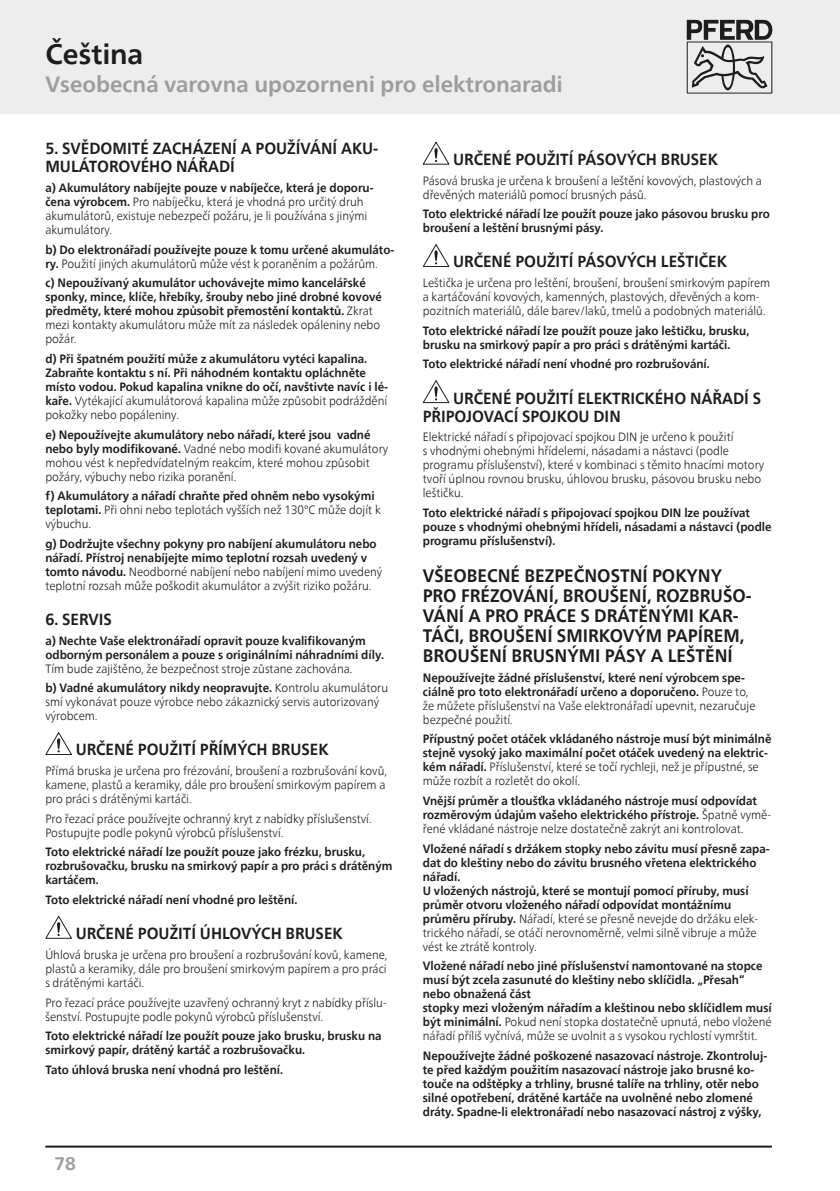
<style>
.page{position:relative;width:840px;height:1191px;background:#fff}
.page>*{position:absolute;margin:0;border:0;box-sizing:border-box;transform-origin:0 0}
.Headline{font:700 28px "Neue Frutiger World";color:#1d1d1b}
.Headline-2{font:700 22px "Neue Frutiger World";color:#9d9d9d}
.Copy_Head{font:700 18px/20px "Neue Frutiger World";color:#1d1d1b;scale:.95 1}
.t1{font:700 18px "Neue Frutiger World";color:#9d9d9d}
.Copy_Head_2{font:700 16px/18px "Neue Frutiger World";color:#1d1d1b;scale:.95 1}
.Copy{font:700 12px/14px "Neue Frutiger World";color:#1d1d1b;scale:.95 1}
.Copy-2{font:300 12px/14px "Neue Frutiger World";color:#1d1d1b;scale:.95 1}
.s1{font-weight:700}
.s2{font-weight:300}
</style>
<div class="page">
<div style="left:0;top:0;width:839px;height:113px;background:#ededed"></div>
<hr style="left:839px;top:0;width:1px;height:113px;background:#ededed">
<svg style="left:45px;top:732px;width:27px;height:23px"></svg>
<svg style="left:45px;top:916px;width:27px;height:22px"></svg>
<svg style="left:422px;top:142px;width:27px;height:23px"></svg>
<svg style="left:422px;top:244px;width:27px;height:23px"></svg>
<svg style="left:422px;top:380px;width:27px;height:23px"></svg>
<svg style="left:686px;top:20px;width:85px;height:74px"></svg>
<hr style="left:45px;top:1145px;width:726px;height:2px;background:#1d1d1b">
<p class="Headline" style="left:45px;top:29px;width:99px">Čeština</p>
<p class="Headline-2" style="left:45px;top:65px;width:518px">Vseobecná varovna upozorneni pro elektronaradi</p>
<p class="Copy_Head_2" style="left:45px;top:139px;width:351px">5. SVĚDOMITÉ ZACHÁZENÍ A POUŽÍVÁNÍ AKU-<br>MULÁTOROVÉHO NÁŘADÍ</p>
<p class="Copy-2" style="left:45px;top:181px;width:347px"><span class="s1">a) Akumulátory nabíjejte pouze v nabíječce, která je doporu&shy;čena výrobcem.</span> Pro nabíječku, která je vhodná pro určitý druh akumulátorů, existuje nebezpečí požáru, je li používána s jinými akumulátory.</p>
<p class="Copy" style="left:45px;top:242px;width:368px">b) Do elektronářadí používejte pouze k tomu určené akumuláto&shy;ry. <span class="s2">Použití jiných akumulátorů může vést k poraněním a požárům.</span></p>
<p class="Copy" style="left:45px;top:276px;width:355px">c) Nepoužívaný akumulátor uchovávejte mimo kancelářské sponky, mince, klíče, hřebíky, šrouby nebo jiné drobné kovové předměty, které mohou způsobit přemostění kontaktů. <span class="s2">Zkrat mezi kontakty akumulátoru může mít za následek opáleniny nebo požár.</span></p>
<p class="Copy" style="left:45px;top:351px;width:362px">d) Při špatném použití může z akumulátoru vytéci kapalina.<br>Zabraňte kontaktu s ní. Při náhodném kontaktu opláchněte místo vodou. Pokud kapalina vnikne do očí, navštivte navíc i lé&shy;kaře. <span class="s2">Vytékající akumulátorová kapalina může způsobit podráždění pokožky nebo popáleniny.</span></p>
<p class="Copy-2" style="left:45px;top:427px;width:362px"><span class="s1">e) Nepoužívejte akumulátory nebo nářadí, které jsou vadné nebo byly modifikované.</span> Vadné nebo modifi kované akumulátory mohou vést k nepředvídatelným reakcím, které mohou způsobit požáry, výbuchy nebo rizika poranění.</p>
<p class="Copy" style="left:45px;top:489px;width:354px">f) Akumulátory a nářadí chraňte před ohněm nebo vysokými teplotami. <span class="s2">Při ohni nebo teplotách vyšších než 130°C může dojít k výbuchu.</span></p>
<p class="Copy" style="left:45px;top:536px;width:356px">g) Dodržujte všechny pokyny pro nabíjení akumulátoru nebo nářadí. Přístroj nenabíjejte mimo teplotní rozsah uvedený v tomto návodu. <span class="s2">Neodborné nabíjení nebo nabíjení mimo uvedený teplotní rozsah může poškodit akumulátor a zvýšit riziko požáru.</span></p>
<p class="Copy_Head_2" style="left:45px;top:610px;width:71px">6. SERVIS</p>
<p class="Copy" style="left:45px;top:633px;width:358px">a) Nechte Vaše elektronářadí opravit pouze kvalifikovaným odborným personálem a pouze s originálními náhradními díly.<br><span class="s2">Tím bude zajištěno, že bezpečnost stroje zůstane zachována.</span></p>
<p class="Copy-2" style="left:45px;top:681px;width:362px"><span class="s1">b) Vadné akumulátory nikdy neopravujte.</span> Kontrolu akumulátoru smí vykonávat pouze výrobce nebo zákaznický servis autorizovaný výrobcem.</p>
<p class="Copy_Head_2" style="left:76px;top:740px;width:267px">URČENÉ POUŽITÍ PŘÍMÝCH BRUSEK</p>
<p class="Copy-2" style="left:45px;top:764px;width:361px">Přímá bruska je určena pro frézování, broušení a rozbrušování kovů, kamene, plastů a keramiky, dále pro broušení smirkovým papírem a pro práci s drátěnými kartáči.</p>
<p class="Copy-2" style="left:45px;top:811px;width:345px">Pro řezací práce používejte ochranný kryt z nabídky příslušenství.<br>Postupujte podle pokynů výrobců příslušenství.</p>
<p class="Copy" style="left:45px;top:845px;width:366px">Toto elektrické nářadí lze použít pouze jako frézku, brusku, rozbrušovačku, brusku na smirkový papír a pro práci s drátěným kartáčem.</p>
<p class="Copy" style="left:45px;top:892px;width:266px">Toto elektrické nářadí není vhodné pro leštění.</p>
<p class="Copy_Head_2" style="left:76px;top:924px;width:282px">URČENÉ POUŽITÍ ÚHLOVÝCH BRUSEK</p>
<p class="Copy-2" style="left:45px;top:947px;width:361px;text-align:justify">Úhlová bruska je určena pro broušení a rozbrušování kovů, kamene, plastů a keramiky, dále pro broušení smirkovým papírem a pro práci s drátěnými kartáči.</p>
<p class="Copy-2" style="left:45px;top:995px;width:360px">Pro řezací práce používejte uzavřený ochranný kryt z nabídky příslu&shy;šenství. Postupujte podle pokynů výrobců příslušenství.</p>
<p class="Copy" style="left:45px;top:1028px;width:355px">Toto elektrické nářadí lze použít pouze jako brusku, brusku na smirkový papír, drátěný kartáč a rozbrušovačku.</p>
<p class="Copy" style="left:45px;top:1062px;width:251px">Tato úhlová bruska není vhodná pro leštění.</p>
<h3 class="t1" style="left:54px;top:1147px;width:23px">78</h3>
<p class="Copy_Head_2" style="left:453px;top:150px;width:280px">URČENÉ POUŽITÍ PÁSOVÝCH BRUSEK</p>
<p class="Copy-2" style="left:422px;top:174px;width:358px">Pásová bruska je určena k broušení a leštění kovových, plastových a dřevěných materiálů pomocí brusných pásů.</p>
<p class="Copy" style="left:422px;top:207px;width:366px">Toto elektrické nářadí lze použít pouze jako pásovou brusku pro broušení a leštění brusnými pásy.</p>
<p class="Copy_Head_2" style="left:453px;top:252px;width:290px">URČENÉ POUŽITÍ PÁSOVÝCH LEŠTIČEK</p>
<p class="Copy-2" style="left:422px;top:276px;width:367px">Leštička je určena pro leštění, broušení, broušení smirkovým papírem a kartáčování kovových, kamenných, plastových, dřevěných a kom&shy;pozitních materiálů, dále barev/laků, tmelů a podobných materiálů.</p>
<p class="Copy" style="left:422px;top:323px;width:345px">Toto elektrické nářadí lze použít pouze jako leštičku, brusku, brusku na smirkový papír a pro práci s drátěnými kartáči.</p>
<p class="Copy" style="left:422px;top:357px;width:303px">Toto elektrické nářadí není vhodné pro rozbrušování.</p>
<p class="Copy_Head_2" style="left:422px;top:389px;width:357px;text-indent:30px">URČENÉ POUŽITÍ ELEKTRICKÉHO NÁŘADÍ S<br>PŘIPOJOVACÍ SPOJKOU DIN</p>
<p class="Copy-2" style="left:422px;top:430px;width:360px">Elektrické nářadí s připojovací spojkou DIN je určeno k použití<br>s vhodnými ohebnými hřídelemi, násadami a nástavci (podle programu příslušenství), které v kombinaci s těmito hnacími motory tvoří úplnou rovnou brusku, úhlovou brusku, pásovou brusku nebo leštičku.</p>
<p class="Copy" style="left:422px;top:505px;width:368px">Toto elektrické nářadí s připojovací spojkou DIN lze používat pouze s vhodnými ohebnými hřídeli, násadami a nástavci (podle programu příslušenství).</p>
<p class="Copy_Head" style="left:422px;top:565px;width:347px">VŠEOBECNÉ BEZPEČNOSTNÍ POKYNY PRO FRÉZOVÁNÍ, BROUŠENÍ, ROZBRUŠO-VÁNÍ A PRO PRÁCE S DRÁTĚNÝMI KAR-TÁČI, BROUŠENÍ SMIRKOVÝM PAPÍREM, BROUŠENÍ BRUSNÝMI PÁSY A LEŠTĚNÍ</p>
<p class="Copy" style="left:422px;top:670px;width:351px">Nepoužívejte žádné příslušenství, které není výrobcem spe&shy;ciálně pro toto elektronářadí určeno a doporučeno. <span class="s2">Pouze to, že můžete příslušenství na Vaše elektronářadí upevnit, nezaručuje bezpečné použití.</span></p>
<p class="Copy" style="left:422px;top:732px;width:368px">Přípustný počet otáček vkládaného nástroje musí být minimálně stejně vysoký jako maximální počet otáček uvedený na elektric&shy;kém nářadí. <span class="s2">Příslušenství, které se točí rychleji, než je přípustné, se může rozbít a rozletět do okolí.</span></p>
<p class="Copy" style="left:422px;top:793px;width:368px">Vnější průměr a tloušťka vkládaného nástroje musí odpovídat rozměrovým údajům vašeho elektrického přístroje. <span class="s2">Špatně vymě&shy;řené vkládané nástroje nelze dostatečně zakrýt ani kontrolovat.</span></p>
<p class="Copy" style="left:422px;top:841px;width:366px">Vložené nářadí s držákem stopky nebo závitu musí přesně zapa&shy;dat do kleštiny nebo do závitu brusného vřetena elektrického nářadí.<br>U vložených nástrojů, které se montují pomocí příruby, musí průměr otvoru vloženého nářadí odpovídat montážnímu průměru příruby. <span class="s2">Nářadí, které se přesně nevejde do držáku elek&shy;trického nářadí, se otáčí nerovnoměrně, velmi silně vibruje a může vést ke ztrátě kontroly.</span></p>
<p class="Copy" style="left:422px;top:959px;width:368px">Vložené nářadí nebo jiné příslušenství namontované na stopce musí být zcela zasunuté do kleštiny nebo sklíčidla. „Přesah“ nebo obnažená část<br>stopky mezi vloženým nářadím a kleštinou nebo sklíčidlem musí být minimální. <span class="s2">Pokud není stopka dostatečně upnutá, nebo vložené nářadí příliš vyčnívá, může se uvolnit a s vysokou rychlostí vymrštit.</span></p>
<p class="Copy" style="left:422px;top:1048px;width:364px">Nepoužívejte žádné poškozené nasazovací nástroje. Zkontroluj&shy;te před každým použitím nasazovací nástroje jako brusné ko&shy;touče na odštěpky a trhliny, brusné talíře na trhliny, otěr nebo silné opotřebení, drátěné kartáče na uvolněné nebo zlomené dráty. Spadne-li elektronářadí nebo nasazovací nástroj z výšky,</p>
</div>
